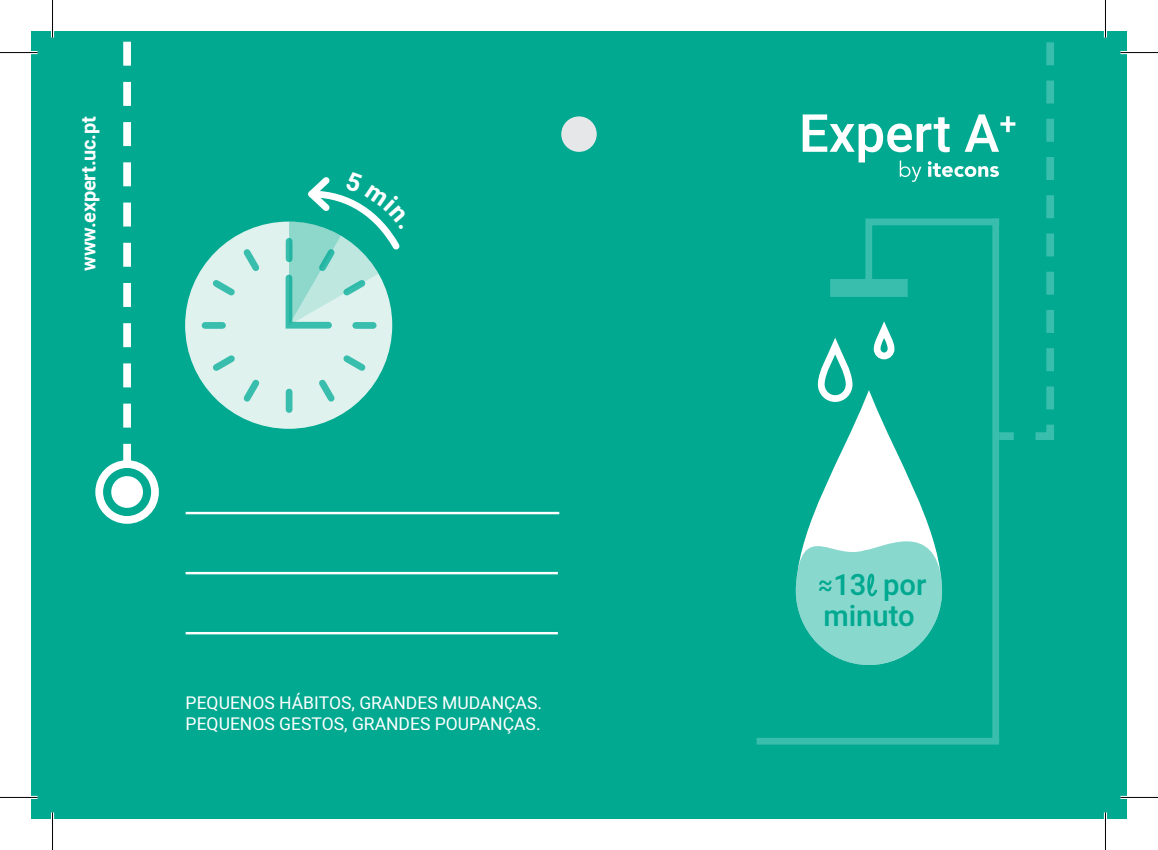
<style>
.page{position:relative;width:1158px;height:850px;background:#fff}
.page>*{position:absolute;margin:0;border:0;box-sizing:border-box;transform-origin:0 0}
.t1{font:500 29px/31px "Heebo";color:#00a990;text-align:center}
.t2{font:700 20px "Roboto";letter-spacing:-.01em;color:#fff}
.t3{font:17.5px "Heebo";color:#fff}
.s1{font-family:"Sacramento";font-weight:400}
</style>
<div class="page">
<div style="left:31px;top:31px;width:1095px;height:787px;background:#00a990"></div>
<svg style="left:123px;top:41px;width:8px;height:419px"></svg>
<div style="left:561px;top:116px;width:35px;height:36px;background:#e6e7e9;border-radius:50%"></div>
<div style="left:186px;top:222px;width:205px;height:206px;background:#dff2ee;border-radius:50%"></div>
<div style="left:205px;top:322px;width:17px;height:6px;background:#39beae"></div>
<div style="left:286px;top:392px;width:6px;height:17px;background:#39beae"></div>
<svg style="left:207px;top:243px;width:53px;height:53px"></svg>
<svg style="left:319px;top:355px;width:52px;height:52px"></svg>
<svg style="left:207px;top:355px;width:53px;height:52px"></svg>
<div style="left:992px;top:218px;width:7px;height:522px;background:#39beae"></div>
<div style="left:756px;top:737px;width:243px;height:7px;background:#39beae"></div>
<svg style="left:795px;top:42px;width:259px;height:625px"></svg>
<div style="left:95px;top:460px;width:64px;height:63px;border:8px solid #fff;border-radius:50%"></div>
<div style="left:111px;top:476px;width:32px;height:31px;background:#fff;border-radius:50%"></div>
<hr style="left:186px;top:511px;width:373px;height:3px;background:#fff">
<hr style="left:186px;top:571px;width:372px;height:3px;background:#fff">
<hr style="left:186px;top:631px;width:372px;height:3px;background:#fff">
<hr style="left:0;top:51px;width:38px;height:3px;background:#fff">
<hr style="left:1120px;top:51px;width:37px;height:3px;background:#fff">
<hr style="left:0;top:795px;width:38px;height:3px;background:#fff">
<hr style="left:1120px;top:795px;width:37px;height:3px;background:#fff">
<hr style="left:51px;top:0;width:3px;height:38px;background:#fff">
<hr style="left:51px;top:812px;width:3px;height:37px;background:#fff">
<hr style="left:1103px;top:0;width:3px;height:38px;background:#fff">
<hr style="left:1103px;top:812px;width:3px;height:37px;background:#fff">
<hr style="left:0;top:52px;width:38px;height:1px;background:#000">
<hr style="left:1120px;top:52px;width:37px;height:1px;background:#000">
<hr style="left:0;top:796px;width:38px;height:1px;background:#000">
<hr style="left:1120px;top:796px;width:37px;height:1px;background:#000">
<hr style="left:52px;top:0;width:1px;height:38px;background:#000">
<hr style="left:52px;top:812px;width:1px;height:37px;background:#000">
<hr style="left:1104px;top:0;width:1px;height:38px;background:#000">
<hr style="left:1104px;top:812px;width:1px;height:37px;background:#000">
<svg style="left:282px;top:177px;width:118px;height:155px"></svg>
<p class="t2" style="left:74px;top:270px;width:155px;rotate:-90deg">www.expert.uc.pt</p>
<p class="t3" style="left:186px;top:690px;width:358px">PEQUENOS HÁBITOS, GRANDES MUDANÇAS.</p>
<p class="t3" style="left:186px;top:711px;width:356px">PEQUENOS GESTOS, GRANDES POUPANÇAS.</p>
<p class="t1" style="left:823px;top:569px;width:104px">13<span class="s1">l</span> por minuto</p>
</div>
